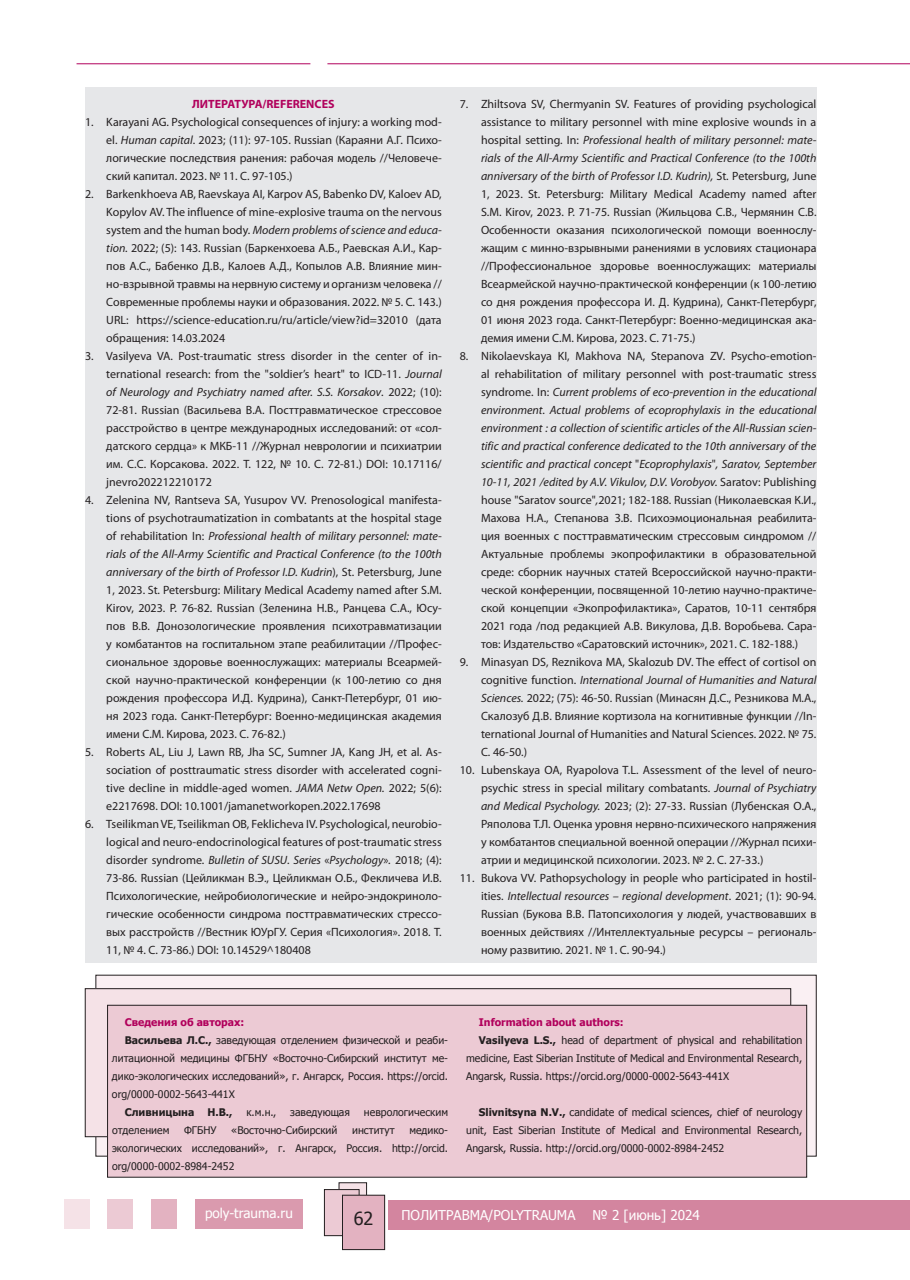
<style>
.page{position:relative;width:910px;height:1280px;background:#fff}
.page>*{position:absolute;margin:0;border:0;box-sizing:border-box;transform-origin:0 0}
.t1{font:18px "Tahoma";color:#231f20}
.t2{font:13.5px "Tahoma";color:#fff}
.t3{font:12px/18px "Myriad Pro";color:#231f20;text-align:justify}
.t4{font:700 12px "Myriad Pro";color:#b1015c}
.t5{font:10.5px/18px "Tahoma";color:#231f20;text-align:justify}
.t6{font:700 10.5px "Tahoma";color:#b1015c}
.t7{font:700 10.5px "Tahoma";color:#231f20}
.s1{font-style:italic}
.s2{font-weight:700}
</style>
<div class="page">
<div style="left:196px;top:1198px;width:107px;height:30px;background:#da9aae"></div>
<div style="left:151px;top:1198px;width:25px;height:30px;background:#e3b2c1"></div>
<div style="left:107px;top:1198px;width:26px;height:30px;background:#eccad4"></div>
<div style="left:64px;top:1198px;width:25px;height:30px;background:#f5e2e7"></div>
<div style="left:389px;top:1199px;width:521px;height:30px;background:#d3859f"></div>
<div style="left:339px;top:1183px;width:28px;height:36px;background:#f5e2e7"></div>
<div style="left:339px;top:1182px;width:28px;height:37px;border:1px solid #231f20"></div>
<div style="left:324px;top:1189px;width:35px;height:47px;background:#eccad4"></div>
<div style="left:324px;top:1189px;width:35px;height:47px;border:1px solid #231f20"></div>
<div style="left:342px;top:1195px;width:43px;height:54px;background:#e3b2c1"></div>
<div style="left:342px;top:1195px;width:43px;height:55px;border:1px solid #231f20"></div>
<hr style="left:327px;top:63px;width:583px;height:1px;background:#b1015c">
<hr style="left:77px;top:63px;width:233px;height:1px;background:#b1015c">
<div style="left:85px;top:87px;width:731px;height:876px;background:#e6e7e9"></div>
<div style="left:96px;top:975px;width:720px;height:181px;background:#faf0f3"></div>
<div style="left:85px;top:989px;width:706px;height:148px;background:#f5e2e7"></div>
<div style="left:108px;top:1005px;width:699px;height:172px;background:#eccad4"></div>
<div style="left:107px;top:1005px;width:700px;height:172px;border:1px solid #231f20"></div>
<p class="t4" style="left:192px;top:96px;width:144px">ЛИТЕРАТУРА/REFERENCES</p>
<p class="t3" style="left:106px;top:113px;width:337px;text-indent:-21px">1. Karayani AG. Psychological consequences of injury: a working mod&shy;el. <span class="s1">Human capital</span>. 2023; (11): 97-105. Russian (Караяни А.Г. Психо&shy;логические последствия ранения: рабочая модель //Человече&shy;ский капитал. 2023. № 11. С. 97-105.)</p>
<p class="t3" style="left:106px;top:185px;width:337px;text-indent:-21px">2. Barkenkhoeva AB, Raevskaya AI, Karpov AS, Babenko DV, Kaloev AD, Kopylov AV. The influence of mine-explosive trauma on the nervous system and the human body. <span class="s1">Modern problems of science and educa&shy;tion.</span> 2022; (5): 143. Russian (Баркенхоева А.Б., Раевская А.И., Кар&shy;пов А.С., Бабенко Д.В., Калоев А.Д., Копылов А.В. Влияние мин&shy;но-взрывной травмы на нервную систему и организм человека // Современные проблемы науки и образования. 2022. № 5. С. 143.)<br>URL: https://science-education.ru/ru/article/view?id=32010 (дата обращения: 14.03.2024</p>
<p class="t3" style="left:106px;top:347px;width:337px;text-indent:-21px">3. Vasilyeva VA. Post-traumatic stress disorder in the center of in&shy;ternational research: from the "soldier’s heart" to ICD-11. <span class="s1">Journal of Neurology and Psychiatry named after. S.S. Korsakov</span>. 2022; (10):<br>72-81. Russian (Васильева В.А. Посттравматическое стрессовое расстройство в центре международных исследований: от «сол&shy;датского сердца» к МКБ-11 //Журнал неврологии и психиатрии им. С.С. Корсакова. 2022. Т. 122, № 10. С. 72-81.) DOI: 10.17116/ jnevro202212210172</p>
<p class="t3" style="left:106px;top:491px;width:337px;text-indent:-21px">4. Zelenina NV, Rantseva SA, Yusupov VV. Prenosological manifesta&shy;tions of psychotraumatization in combatants at the hospital stage of rehabilitation In: <span class="s1">Professional health of military personnel: mate&shy;rials of the All-Army Scientific and Practical Conference (to the 100th anniversary of the birth of Professor I.D. Kudrin</span>), St. Petersburg, June 1, 2023. St. Petersburg: Military Medical Academy named after S.M.<br>Kirov, 2023. P. 76-82. Russian (Зеленина Н.В., Ранцева С.А., Юсу&shy;пов В.В. Донозологические проявления психотравматизации у комбатантов на госпитальном этапе реабилитации //Профес&shy;сиональное здоровье военнослужащих: материалы Всеармей&shy;ской научно-практической конференции (к 100-летию со дня рождения профессора И.Д. Кудрина), Санкт-Петербург, 01 ию&shy;ня 2023 года. Санкт-Петербург: Военно-медицинская академия имени С.М. Кирова, 2023. С. 76-82.)</p>
<p class="t3" style="left:106px;top:743px;width:337px;text-indent:-21px">5. Roberts AL, Liu J, Lawn RB, Jha SC, Sumner JA, Kang JH, et al. As&shy;sociation of posttraumatic stress disorder with accelerated cogni&shy;tive decline in middle-aged women. <span class="s1">JAMA Netw Open.</span> 2022; 5(6): e2217698. DOI: 10.1001/jamanetworkopen.2022.17698</p>
<p class="t3" style="left:106px;top:815px;width:337px;text-indent:-21px">6. Tseilikman VE, Tseilikman OB, Feklicheva IV. Psychological, neurobio&shy;logical and neuro-endocrinological features of post-traumatic stress disorder syndrome. <span class="s1">Bulletin of SUSU. Series</span> «<span class="s1">Psychology</span>»<span class="s1">.</span> 2018; (4):<br>73-86. Russian (Цейликман В.Э., Цейликман О.Б., Фекличева И.В.<br>Психологические, нейробиологические и нейро-эндокриноло&shy;гические особенности синдрома посттравматических стрессо&shy;вых расстройств //Вестник ЮУрГУ. Серия «Психология». 2018. Т.<br>11, № 4. С. 73-86.) DOI: 10.14529^180408</p>
<p class="t3" style="left:481px;top:95px;width:337px;text-indent:-21px">7. Zhiltsova SV, Chermyanin SV. Features of providing psychological assistance to military personnel with mine explosive wounds in a hospital setting. In: <span class="s1">Professional health of military personnel: mate&shy;rials of the All-Army Scientific and Practical Conference (to the 100th anniversary of the birth of Professor I.D. Kudrin),</span> St. Petersburg, June 1, 2023. St. Petersburg: Military Medical Academy named after S.M. Kirov, 2023. P. 71-75. Russian (Жильцова С.В., Чермянин С.В.<br>Особенности оказания психологической помощи военнослу&shy;жащим с минно-взрывными ранениями в условиях стационара //Профессиональное здоровье военнослужащих: материалы Всеармейской научно-практической конференции (к 100-летию со дня рождения профессора И. Д. Кудрина), Санкт-Петербург, 01 июня 2023 года. Санкт-Петербург: Военно-медицинская ака&shy;демия имени С.М. Кирова, 2023. С. 71-75.)</p>
<p class="t3" style="left:481px;top:347px;width:337px;text-indent:-21px">8. Nikolaevskaya KI, Makhova NA, Stepanova ZV. Psycho-emotion&shy;al rehabilitation of military personnel with post-traumatic stress syndrome. In: <span class="s1">Current problems of eco-prevention in the educational environment. Actual problems of ecoprophylaxis in the educational environment : a collection of scientific articles of the All-Russian scien&shy;tific and practical conference dedicated to the 10th anniversary of the scientific and practical concept</span> "<span class="s1">Ecoprophylaxis</span>"<span class="s1">, Saratov, September 10-11, 2021 /edited by A.V. Vikulov, D.V. Vorobyov.</span> Saratov: Publishing house "Saratov source"<span class="s1">,</span>2021; 182-188. Russian (Николаевская К.И., Махова Н.А., Степанова З.В. Психоэмоциональная реабилита&shy;ция военных с посттравматическим стрессовым синдромом // Актуальные проблемы экопрофилактики в образовательной среде: сборник научных статей Всероссийской научно-практи&shy;ческой конференции, посвященной 10-летию научно-практиче&shy;ской концепции «Экопрофилактика», Саратов, 10-11 сентября 2021 года /под редакцией А.В. Викулова, Д.В. Воробьева. Сара&shy;тов: Издательство «Саратовский источник», 2021. С. 182-188.)</p>
<p class="t3" style="left:481px;top:653px;width:337px;text-indent:-21px">9. Minasyan DS, Reznikova MA, Skalozub DV. The effect of cortisol on cognitive function. <span class="s1">International Journal of Humanities and Natural Sciences.</span> 2022; (75): 46-50. Russian (Минасян Д.С., Резникова М.А., Скалозуб Д.В. Влияние кортизола на когнитивные функции //In&shy;ternational Journal of Humanities and Natural Sciences. 2022. № 75.<br>С. 46-50.)</p>
<p class="t3" style="left:481px;top:761px;width:337px;text-indent:-21px">10. Lubenskaya OA, Ryapolova T.L. Assessment of the level of neuro&shy;psychic stress in special military combatants. <span class="s1">Journal of Psychiatry and Medical Psychology.</span> 2023; (2): 27-33. Russian (Лубенская О.А., Ряполова Т.Л. Оценка уровня нервно-психического напряжения у комбатантов специальной военной операции //Журнал психи&shy;атрии и медицинской психологии. 2023. № 2. С. 27-33.)</p>
<p class="t3" style="left:481px;top:869px;width:337px;text-indent:-21px">11. Bukova VV. Pathopsychology in people who participated in hostil&shy;ities. <span class="s1">Intellectual resources – regional development</span>. 2021; (1): 90-94.<br>Russian (Букова В.В. Патопсихология у людей, участвовавших в военных действиях //Интеллектуальные ресурсы – региональ&shy;ному развитию. 2021. № 1. С. 90-94.)</p>
<p class="t6" style="left:125px;top:1015px;width:121px">Сведения об авторах:</p>
<p class="t5" style="left:125px;top:1031px;width:325px"><span class="s2">Васильева Л.С.,</span> заведующая отделением физической и реаби-</p>
<p class="t5" style="left:112px;top:1049px;width:338px">литационной медицины ФГБНУ «Восточно-Сибирский институт ме-</p>
<p class="t5" style="left:112px;top:1067px;width:338px">дико-экологических исследований», г. Ангарск, Россия. https://orcid.</p>
<p class="t5" style="left:112px;top:1085px;width:124px">org/0000-0002-5643-441X</p>
<p class="t7" style="left:125px;top:1105px;width:109px">Сливницына Н.В.,</p>
<p class="t5" style="left:246px;top:1103px;width:31px">к.м.н.,</p>
<p class="t5" style="left:290px;top:1103px;width:61px">заведующая</p>
<p class="t5" style="left:364px;top:1103px;width:86px">неврологическим</p>
<p class="t5" style="left:112px;top:1121px;width:59px">отделением</p>
<p class="t5" style="left:184px;top:1121px;width:34px">ФГБНУ</p>
<p class="t5" style="left:231px;top:1121px;width:108px">«Восточно-Сибирский</p>
<p class="t5" style="left:352px;top:1121px;width:44px">институт</p>
<p class="t5" style="left:112px;top:1121px;width:338px;text-indent:297px">медико&shy;экологических исследований», г. Ангарск, Россия. http://orcid. org/0000-0002-8984-2452</p>
<p class="t6" style="left:479px;top:1015px;width:146px">Information about authors:</p>
<p class="t5" style="left:479px;top:1031px;width:325px"><span class="s2">Vasilyeva L.S.,</span> head of department of physical and rehabilitation</p>
<p class="t5" style="left:466px;top:1049px;width:338px">medicine, East Siberian Institute of Medical and Environmental Research,</p>
<p class="t5" style="left:466px;top:1067px;width:265px">Angarsk, Russia. https://orcid.org/0000-0002-5643-441X</p>
<p class="t5" style="left:466px;top:1103px;width:338px;text-indent:13px"><span class="s2">Slivnitsyna N.V.,</span> candidate of medical sciences, chief of neurology unit, East Siberian Institute of Medical and Environmental Research, Angarsk, Russia. http://orcid.org/0000-0002-8984-2452</p>
<p class="t2" style="left:205px;top:1204px;width:89px">poly-trauma.ru</p>
<h1 class="t1" style="left:354px;top:1206px;width:21px">62</h1>
<p class="t2" style="left:401px;top:1206px;width:176px">ПОЛИТРАВМА/POLYTRAUMA</p>
<p class="t2" style="left:592px;top:1206px;width:109px">№ 2 [июнь] 2024</p>
</div>
